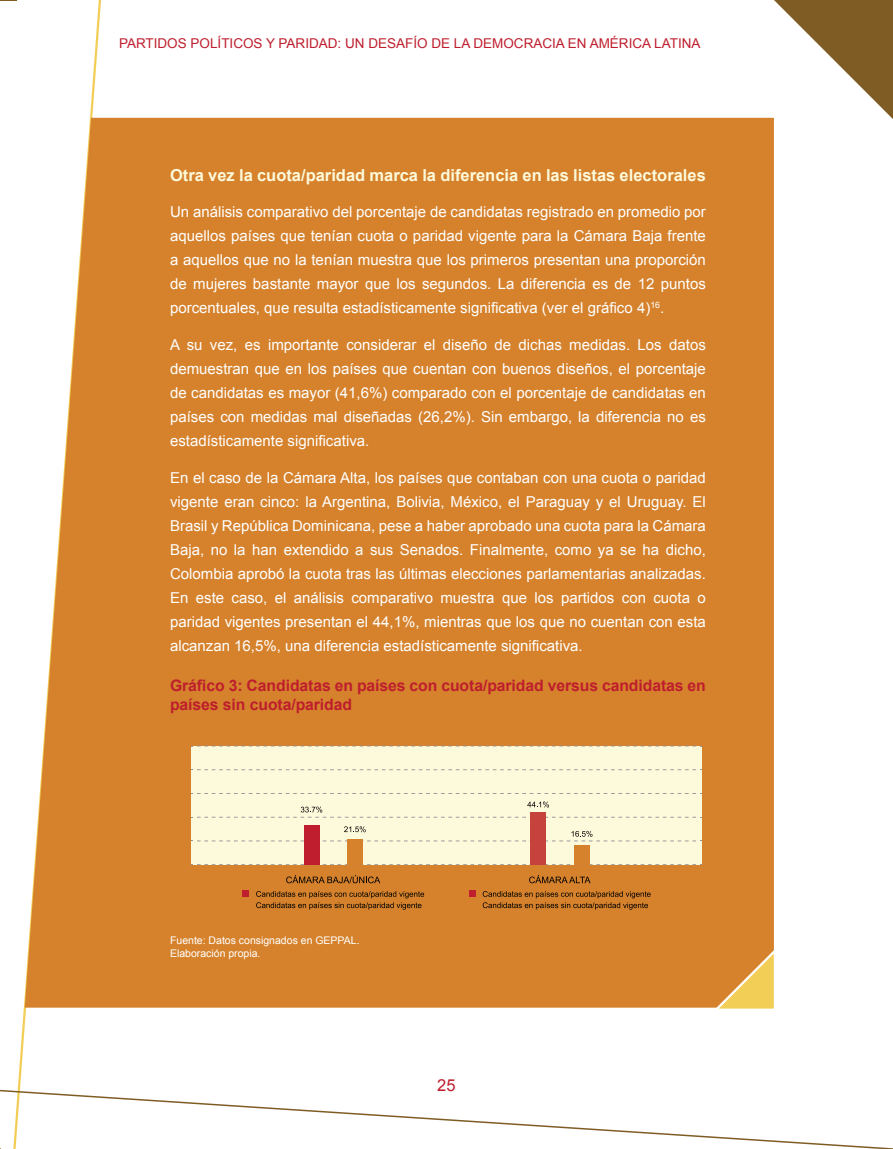
<style>
.page{position:relative;width:893px;height:1149px;background:#fff}
.page>*{position:absolute;margin:0;border:0;box-sizing:border-box;transform-origin:0 0}
.t1{font:700 16.5px "Arial";color:#fdfadb}
.t2{font:16.5px "Arial";color:#be1e2d}
.t3{font:700 15.75px/18.9px "Arial";letter-spacing:-.005em;color:#be1e2d}
.t4{font:15px/24px "Arial";color:#fff;text-align:justify}
.t5{font:13.5px "Arial";color:#be1e2d}
.t6{font:10.5px/12.6px "Arial";color:#fff}
</style>
<div class="page">
<svg style="left:757px;top:0;width:136px;height:119px"></svg>
<svg style="left:17px;top:0;width:87px;height:1088px"></svg>
<svg style="left:0;top:0;width:17px;height:1px"></svg>
<div style="left:1px;top:1px;width:43px;height:164px;background:#fff"></div>
<svg style="left:0;top:1088px;width:888px;height:60px"></svg>
<div style="left:25px;top:118px;width:749px;height:889px;background:#d6822c"></div>
<div style="left:191px;top:745px;width:511px;height:119px;background:#fdfadb"></div>
<svg style="left:191px;top:769px;width:511px;height:1px"></svg>
<svg style="left:191px;top:745px;width:511px;height:1px"></svg>
<div style="left:304px;top:824px;width:16px;height:40px;background:#be1e2d"></div>
<div style="left:347px;top:838px;width:16px;height:26px;background:#d6822c"></div>
<svg style="left:286px;top:874px;width:94px;height:9px"></svg>
<svg style="left:256px;top:890px;width:168px;height:19px;background:#b06a23"></svg>
<div style="left:242px;top:890px;width:7px;height:7px;background:#be1e2d"></div>
<div style="left:242px;top:901px;width:7px;height:7px;background:#d6822c"></div>
<svg style="left:529px;top:874px;width:62px;height:9px"></svg>
<svg style="left:197px;top:801px;width:499px;height:16px"></svg>
<svg style="left:191px;top:826px;width:511px;height:15px"></svg>
<div style="left:530px;top:812px;width:16px;height:52px;background:#c6423c"></div>
<div style="left:574px;top:844px;width:16px;height:20px;background:#d6822c"></div>
<svg style="left:483px;top:890px;width:168px;height:19px;background:#b06a23"></svg>
<div style="left:469px;top:890px;width:7px;height:7px;background:#be1e2d"></div>
<div style="left:469px;top:901px;width:7px;height:7px;background:#d6822c"></div>
<svg style="left:711px;top:945px;width:63px;height:64px;background:#e3a547"></svg>
<p class="t5" style="left:119px;top:35px;width:583px">PARTIDOS POLÍTICOS Y PARIDAD: UN DESAFÍO DE LA DEMOCRACIA EN AMÉRICA LATINA</p>
<p class="t1" style="left:170px;top:164px;width:537px">Otra vez la cuota/paridad marca la diferencia en las listas electorales</p>
<p class="t4" style="left:170px;top:200px;width:537px">Un análisis comparativo del porcentaje de candidatas registrado en promedio por aquellos países que tenían cuota o paridad vigente para la Cámara Baja frente a aquellos que no la tenían muestra que los primeros presentan una proporción de mujeres bastante mayor que los segundos. La diferencia es de 12 puntos porcentuales, que resulta estadísticamente significativa (ver el gráfico 4)<sup>16</sup>.</p>
<p class="t4" style="left:170px;top:333px;width:537px">A su vez, es importante considerar el diseño de dichas medidas. Los datos demuestran que en los países que cuentan con buenos diseños, el porcentaje de candidatas es mayor (41,6%) comparado con el porcentaje de candidatas en países con medidas mal diseñadas (26,2%). Sin embargo, la diferencia no es estadísticamente significativa.</p>
<p class="t4" style="left:170px;top:466px;width:537px">En el caso de la Cámara Alta, los países que contaban con una cuota o paridad vigente eran cinco: la Argentina, Bolivia, México, el Paraguay y el Uruguay. El Brasil y República Dominicana, pese a haber aprobado una cuota para la Cámara Baja, no la han extendido a sus Senados. Finalmente, como ya se ha dicho, Colombia aprobó la cuota tras las últimas elecciones parlamentarias analizadas.<br>En este caso, el análisis comparativo muestra que los partidos con cuota o paridad vigentes presentan el 44,1%, mientras que los que no cuentan con esta alcanzan 16,5%, una diferencia estadísticamente significativa.</p>
<p class="t3" style="left:170px;top:676px;width:537px">Gráfico 3: Candidatas en países con cuota/paridad versus candidatas en países sin cuota/paridad</p>
<p class="t6" style="left:170px;top:934px;width:191px">Fuente: Datos consignados en GEPPAL.<br>Elaboración propia.</p>
<p class="t2" style="left:437px;top:1073px;width:20px">25</p>
</div>
